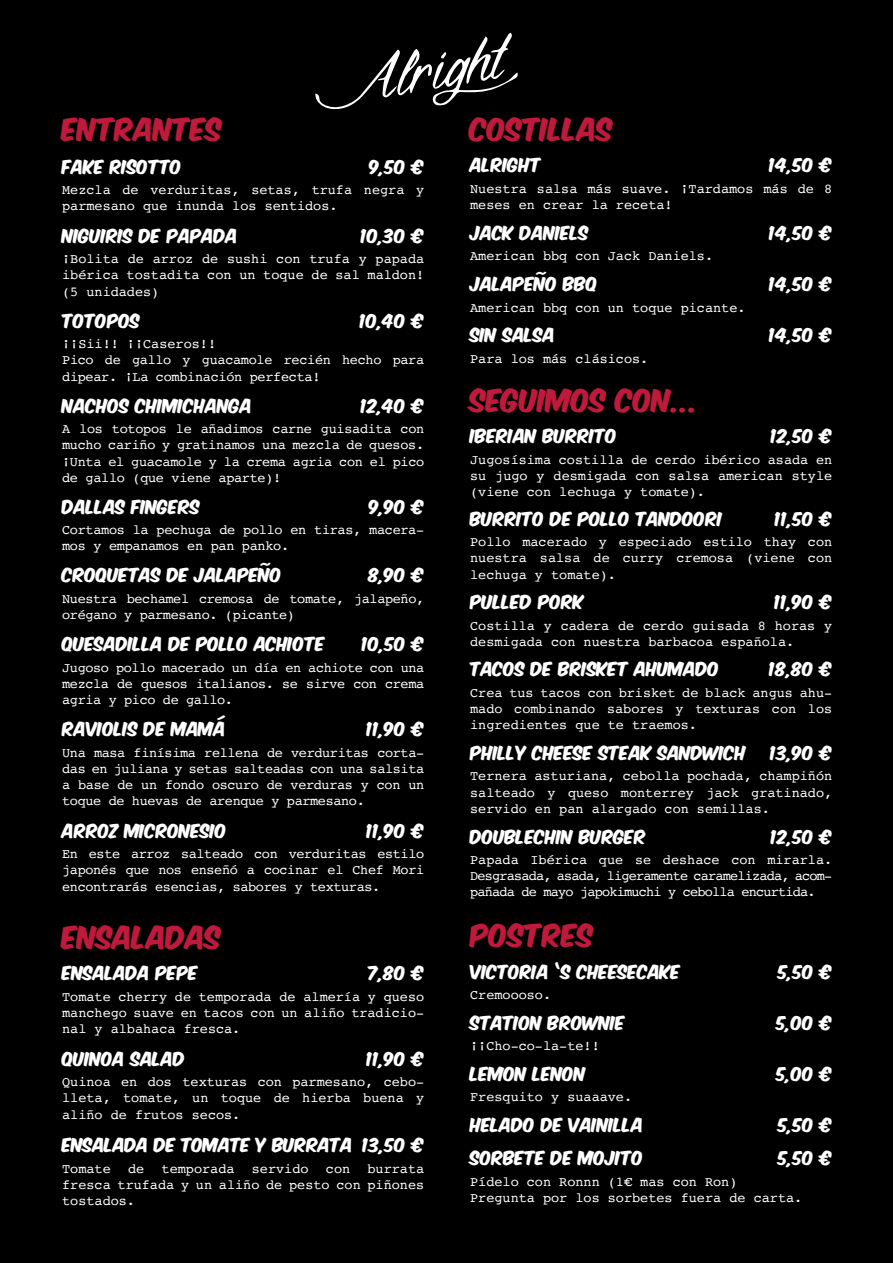
<style>
.page{position:relative;width:893px;height:1263px;background:#000001}
.page>*{position:absolute;margin:0;border:0;box-sizing:border-box;transform-origin:0 0}
.t1{font:27px "Komika Title Axis";color:#bf1a3b}
.t2{font:16.5px "Komika Title Axis";color:#fff}
.t3{font:13.5px/16.2px "Courier";color:#fff;text-align:justify}
.t4{font:13.5px/16.2px "Courier";letter-spacing:-.02em;color:#fff}
.t5{font:13.5px/16.2px "Courier";letter-spacing:-.025em;color:#fff}
</style>
<div class="page">
<svg style="left:315px;top:33px;width:203px;height:77px"></svg>
<h1 class="t1" style="left:62px;top:116px;width:162px">ENTRANTES</h1>
<p class="t2" style="left:62px;top:158px;width:121px">FAKE RISOTTO</p>
<p class="t2" style="left:369px;top:158px;width:56px">9,50 €</p>
<p class="t3" style="left:62px;top:181px;width:364px">Mezcla de verduritas, setas, trufa negra y parmesano que inunda los sentidos.</p>
<p class="t2" style="left:62px;top:227px;width:177px">NIGUIRIS DE PAPADA</p>
<p class="t2" style="left:361px;top:227px;width:65px">10,30 €</p>
<p class="t3" style="left:62px;top:250px;width:364px">¡Bolita de arroz de sushi con trufa y papada ibérica tostadita con un toque de sal maldon! (5 unidades)</p>
<p class="t2" style="left:62px;top:312px;width:79px">TOTOPOS</p>
<p class="t2" style="left:360px;top:312px;width:66px">10,40 €</p>
<p class="t4" style="left:62px;top:335px;width:364px">¡¡Sii!! ¡¡Caseros!!<br>Pico de gallo y guacamole recién hecho para dipear. ¡La combinación perfecta!</p>
<p class="t2" style="left:62px;top:397px;width:191px">NACHOS CHIMICHANGA</p>
<p class="t2" style="left:361px;top:397px;width:65px">12,40 €</p>
<p class="t3" style="left:62px;top:421px;width:364px">A los totopos le añadimos carne guisadita con mucho cariño y gratinamos una mezcla de quesos. ¡Unta el guacamole y la crema agria con el pico de gallo (que viene aparte)!</p>
<p class="t2" style="left:62px;top:498px;width:139px">DALLAS FINGERS</p>
<p class="t2" style="left:369px;top:498px;width:57px">9,90 €</p>
<p class="t4" style="left:62px;top:521px;width:364px">Cortamos la pechuga de pollo en tiras, macera&shy;mos y empanamos en pan panko.</p>
<p class="t2" style="left:62px;top:567px;width:221px">CROQUETAS DE JALAPEÑO</p>
<p class="t2" style="left:368px;top:567px;width:57px">8,90 €</p>
<p class="t5" style="left:62px;top:590px;width:364px">Nuestra bechamel cremosa de tomate, jalapeño, orégano y parmesano. (picante)</p>
<p class="t2" style="left:62px;top:636px;width:264px">QUESADILLA DE POLLO ACHIOTE</p>
<p class="t2" style="left:362px;top:636px;width:64px">10,50 €</p>
<p class="t3" style="left:62px;top:659px;width:364px">Jugoso pollo macerado un día en achiote con una mezcla de quesos italianos. se sirve con crema agria y pico de gallo.</p>
<p class="t2" style="left:62px;top:721px;width:165px">RAVIOLIS DE MAMÁ</p>
<p class="t2" style="left:366px;top:721px;width:59px">11,90 €</p>
<p class="t3" style="left:62px;top:744px;width:364px">Una masa finísima rellena de verduritas corta&shy;das en juliana y setas salteadas con una salsita a base de un fondo oscuro de verduras y con un toque de huevas de arenque y parmesano.</p>
<p class="t2" style="left:62px;top:822px;width:166px">ARROZ MICRONESIO</p>
<p class="t2" style="left:366px;top:822px;width:59px">11,90 €</p>
<p class="t3" style="left:62px;top:845px;width:364px">En este arroz salteado con verduritas estilo japonés que nos enseñó a cocinar el Chef Mori encontrarás esencias, sabores y texturas.</p>
<h1 class="t1" style="left:62px;top:924px;width:161px">ENSALADAS</h1>
<p class="t2" style="left:62px;top:965px;width:137px">ENSALADA PEPE</p>
<p class="t2" style="left:368px;top:965px;width:58px">7,80 €</p>
<p class="t3" style="left:62px;top:988px;width:364px">Tomate cherry de temporada de almería y queso manchego suave en tacos con un aliño tradicio&shy;nal y albahaca fresca.</p>
<p class="t2" style="left:62px;top:1050px;width:125px">QUINOA SALAD</p>
<p class="t2" style="left:366px;top:1050px;width:59px">11,90 €</p>
<p class="t3" style="left:62px;top:1073px;width:364px">Quinoa en dos texturas con parmesano, cebo&shy;lleta, tomate, un toque de hierba buena y aliño de frutos secos.</p>
<p class="t2" style="left:62px;top:1137px;width:364px">ENSALADA DE TOMATE Y BURRATA 13,50 €</p>
<p class="t3" style="left:62px;top:1160px;width:50px">Tomate</p>
<p class="t3" style="left:128px;top:1160px;width:18px">de</p>
<p class="t3" style="left:162px;top:1160px;width:74px">temporada</p>
<p class="t3" style="left:252px;top:1160px;width:58px">servido</p>
<p class="t3" style="left:326px;top:1160px;width:26px">con</p>
<p class="t3" style="left:62px;top:1160px;width:364px;text-indent:305px">burrata fresca trufada y un aliño de pesto con piñones tostados.</p>
<h1 class="t1" style="left:470px;top:116px;width:144px">COSTILLAS</h1>
<p class="t2" style="left:470px;top:157px;width:72px">ALRIGHT</p>
<p class="t2" style="left:769px;top:157px;width:64px">14,50 €</p>
<p class="t3" style="left:470px;top:180px;width:364px">Nuestra salsa más suave. ¡Tardamos más de 8 meses en crear la receta!</p>
<p class="t2" style="left:470px;top:224px;width:120px">JACK DANIELS</p>
<p class="t2" style="left:769px;top:224px;width:64px">14,50 €</p>
<p class="t3" style="left:470px;top:247px;width:245px">American bbq con Jack Daniels.</p>
<p class="t2" style="left:470px;top:276px;width:129px">JALAPEÑO BBQ</p>
<p class="t2" style="left:769px;top:276px;width:64px">14,50 €</p>
<p class="t3" style="left:470px;top:299px;width:277px">American bbq con un toque picante.</p>
<p class="t2" style="left:470px;top:327px;width:86px">SIN SALSA</p>
<p class="t2" style="left:769px;top:327px;width:64px">14,50 €</p>
<p class="t3" style="left:470px;top:350px;width:180px">Para los más clásicos.</p>
<h1 class="t1" style="left:470px;top:387px;width:229px">SEGUIMOS CON...</h1>
<p class="t2" style="left:470px;top:428px;width:148px">IBERIAN BURRITO</p>
<p class="t2" style="left:771px;top:428px;width:63px">12,50 €</p>
<p class="t3" style="left:470px;top:451px;width:364px">Jugosísima costilla de cerdo ibérico asada en su jugo y desmigada con salsa american style (viene con lechuga y tomate).</p>
<p class="t2" style="left:470px;top:510px;width:254px">BURRITO DE POLLO TANDOORI</p>
<p class="t2" style="left:775px;top:510px;width:59px">11,50 €</p>
<p class="t3" style="left:470px;top:533px;width:364px">Pollo macerado y especiado estilo thay con nuestra salsa de curry cremosa (viene con lechuga y tomate).</p>
<p class="t2" style="left:470px;top:594px;width:116px">PULLED PORK</p>
<p class="t2" style="left:774px;top:594px;width:59px">11,90 €</p>
<p class="t3" style="left:470px;top:617px;width:364px">Costilla y cadera de cerdo guisada 8 horas y desmigada con nuestra barbacoa española.</p>
<p class="t2" style="left:470px;top:661px;width:251px">TACOS DE BRISKET AHUMADO</p>
<p class="t2" style="left:769px;top:661px;width:65px">18,80 €</p>
<p class="t3" style="left:470px;top:684px;width:364px">Crea tus tacos con brisket de black angus ahu&shy;mado combinando sabores y texturas con los ingredientes que te traemos.</p>
<p class="t2" style="left:470px;top:745px;width:277px">PHILLY CHEESE STEAK SANDWICH</p>
<p class="t2" style="left:770px;top:745px;width:64px">13,90 €</p>
<p class="t3" style="left:470px;top:768px;width:364px">Ternera asturiana, cebolla pochada, champiñón salteado y queso monterrey jack gratinado, servido en pan alargado con semillas.</p>
<p class="t2" style="left:470px;top:828px;width:177px">DOUBLECHIN BURGER</p>
<p class="t2" style="left:771px;top:828px;width:63px">12,50 €</p>
<p class="t3" style="left:470px;top:851px;width:364px">Papada Ibérica que se deshace con mirarla.<br>Desgrasada, asada, ligeramente caramelizada, acom&shy;pañada de mayo japokimuchi y cebolla encurtida.</p>
<h1 class="t1" style="left:470px;top:922px;width:125px">POSTRES</h1>
<p class="t2" style="left:470px;top:963px;width:212px">VICTORIA ‘S CHEESECAKE</p>
<p class="t2" style="left:778px;top:963px;width:56px">5,50 €</p>
<p class="t3" style="left:470px;top:986px;width:82px">Cremoooso.</p>
<p class="t2" style="left:470px;top:1014px;width:156px">STATION BROWNIE</p>
<p class="t2" style="left:776px;top:1014px;width:58px">5,00 €</p>
<p class="t3" style="left:470px;top:1038px;width:131px">¡¡Cho-co-la-te!!</p>
<p class="t2" style="left:470px;top:1065px;width:117px">LEMON LENON</p>
<p class="t2" style="left:776px;top:1065px;width:58px">5,00 €</p>
<p class="t3" style="left:470px;top:1089px;width:164px">Fresquito y suaaave.</p>
<p class="t2" style="left:470px;top:1117px;width:175px">HELADO DE VAINILLA</p>
<p class="t2" style="left:778px;top:1117px;width:56px">5,50 €</p>
<p class="t2" style="left:470px;top:1150px;width:174px">SORBETE DE MOJITO</p>
<p class="t2" style="left:778px;top:1150px;width:56px">5,50 €</p>
<p class="t3" style="left:470px;top:1173px;width:334px">Pídelo con Ronnn (1€ mas con Ron)<br>Pregunta por los sorbetes fuera de carta.</p>
</div>
